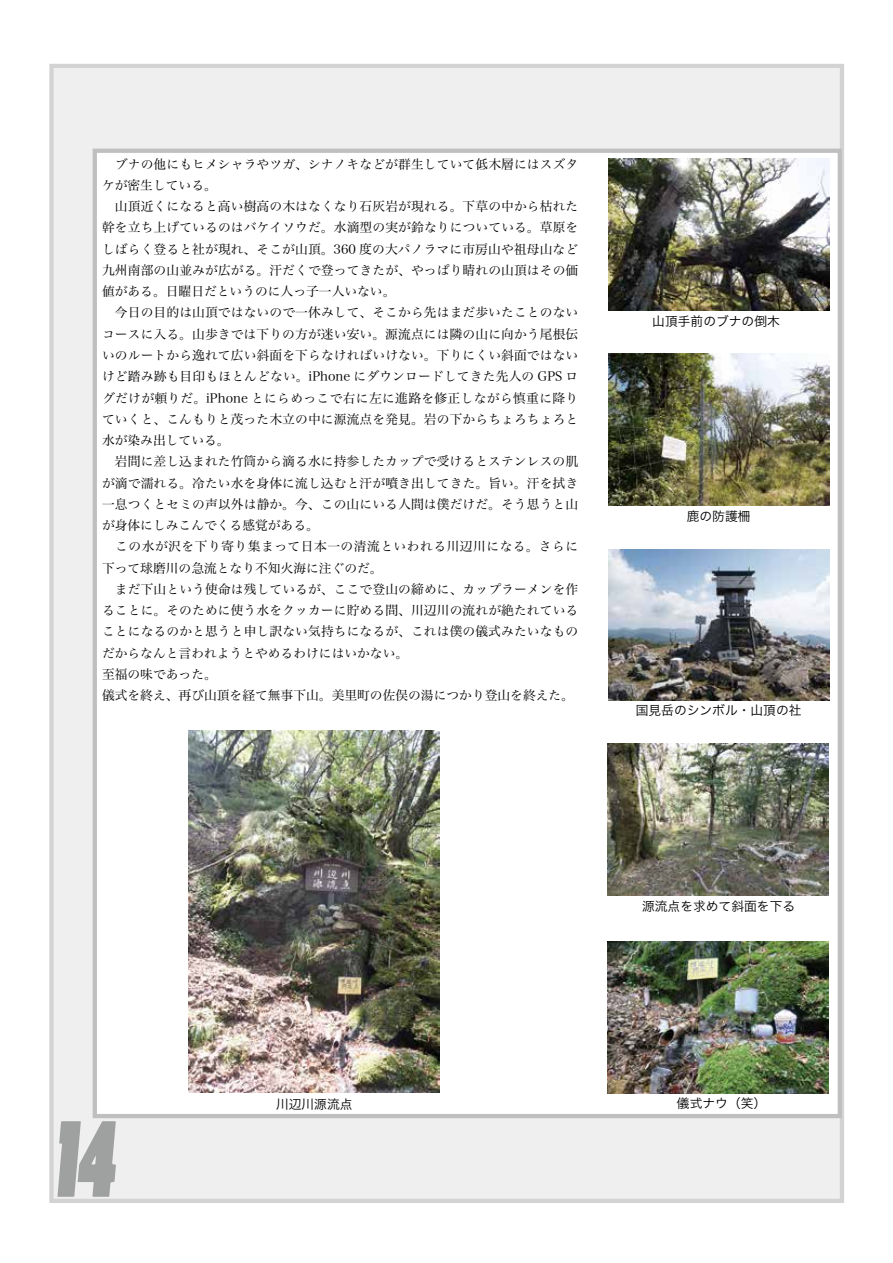
<style>
.page{position:relative;width:893px;height:1263px;background:#fff}
.page>*{position:absolute;margin:0;border:0;box-sizing:border-box;transform-origin:0 0}
.t1{font:102px "Poplar Std";color:#9fa0a0;scale:.82 1}
.t2{font:12.75px/21.3px "Hira Min Pro W3";letter-spacing:.01em;color:#000}
.t3{font:12.75px "Hira Kaku Pro W3";color:#000}
</style>
<div class="page">
<div style="left:49px;top:64px;width:795px;height:1139px;background:#efefef;border:4px solid #d3d3d4"></div>
<div style="left:95px;top:151px;width:745px;height:965px;background:#fff"></div>
<div style="left:93px;top:149px;width:749px;height:969px;border:4px solid #bfbfbf"></div>
<svg style="left:544px;top:151px;width:5px;height:3px"></svg>
<img style="left:608px;top:158px;width:221px;height:152px">
<img style="left:608px;top:354px;width:221px;height:151px">
<img style="left:608px;top:549px;width:221px;height:152px">
<img style="left:608px;top:743px;width:221px;height:152px">
<img style="left:189px;top:731px;width:251px;height:361px">
<img style="left:608px;top:942px;width:221px;height:152px">
<p class="t2" style="left:102px;top:152px;width:478px">　ブナの他にもヒメシャラやツガ、シナノキなどが群生していて低木層にはスズタケが密生している。<br>　山頂近くになると高い樹高の木はなくなり石灰岩が現れる。下草の中から枯れた幹を立ち上げているのはバケイソウだ。水滴型の実が鈴なりについている。草原をしばらく登ると社が現れ、そこが山頂。360 度の大パノラマに市房山や祖母山など九州南部の山並みが広がる。汗だくで登ってきたが、やっぱり晴れの山頂はその価値がある。日曜日だというのに人っ子一人いない。<br>　今日の目的は山頂ではないので一休みして、そこから先はまだ歩いたことのないコースに入る。山歩きでは下りの方が迷い安い。源流点には隣の山に向かう尾根伝いのルートから逸れて広い斜面を下らなければいけない。下りにくい斜面ではないけど踏み跡も目印もほとんどない。iPhone にダウンロードしてきた先人の GPS ログだけが頼りだ。iPhone とにらめっこで右に左に進路を修正しながら慎重に降りていくと、こんもりと茂った木立の中に源流点を発見。岩の下からちょろちょろと水が染み出している。<br>　岩間に差し込まれた竹筒から滴る水に持参したカップで受けるとステンレスの肌が滴で濡れる。冷たい水を身体に流し込むと汗が噴き出してきた。旨い。汗を拭き一息つくとセミの声以外は静か。今、この山にいる人間は僕だけだ。そう思うと山が身体にしみこんでくる感覚がある。<br>　この水が沢を下り寄り集まって日本一の清流といわれる川辺川になる。さらに下って球磨川の急流となり不知火海に注ぐのだ。<br>　まだ下山という使命は残しているが、ここで登山の締めに、カップラーメンを作ることに。そのために使う水をクッカーに貯める間、川辺川の流れが絶たれていることになるのかと思うと申し訳ない気持ちになるが、これは僕の儀式みたいなものだからなんと言われようとやめるわけにはいかない。<br>至福の味であった。<br>儀式を終え、再び山頂を経て無事下山。美里町の佐俣の湯につかり登山を終えた。</p>
<p class="t3" style="left:652px;top:310px;width:129px">山頂手前のブナの倒木</p>
<p class="t3" style="left:687px;top:505px;width:65px">鹿の防護柵</p>
<p class="t3" style="left:636px;top:699px;width:167px">国見岳のシンボル・山頂の社</p>
<p class="t3" style="left:642px;top:894px;width:155px">源流点を求めて斜面を下る</p>
<h1 class="t1" style="left:54px;top:1103px;width:88px">14</h1>
<p class="t3" style="left:276px;top:1093px;width:78px">川辺川源流点</p>
<p class="t3" style="left:677px;top:1092px;width:91px">儀式ナウ（笑）</p>
</div>
